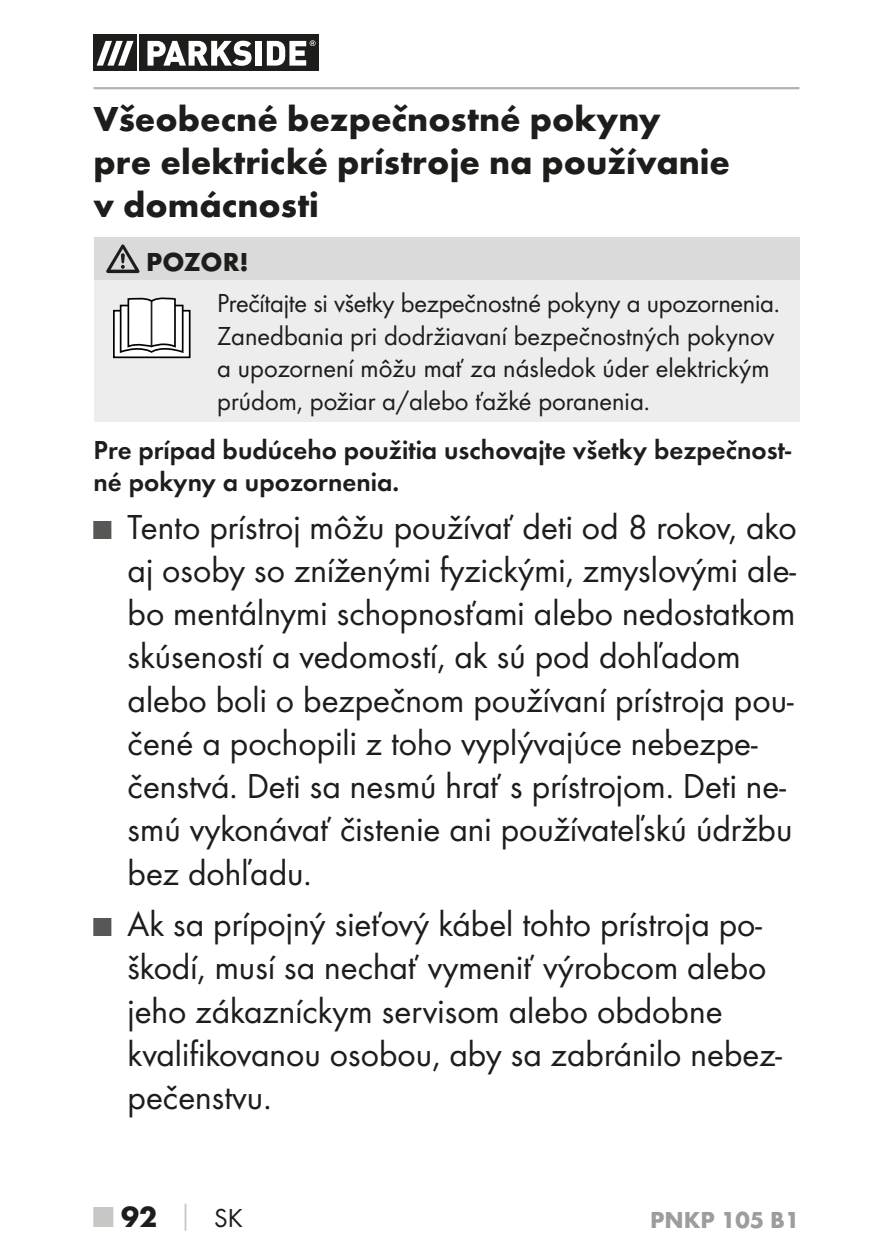
<style>
.page{position:relative;width:893px;height:1259px;background:#fff}
.page>*{position:absolute;margin:0;border:0;box-sizing:border-box;transform-origin:0 0}
.t1{font:36px/43.2px "Futura Boo";color:#1d1d1b}
.t2{font:700 36px/43.2px "Futura";color:#1d1d1b}
.t3{font:700 30px "Futura";color:#1d1d1b}
.t4{font:27px/32.4px "Futura Boo";color:#1d1d1b}
.t5{font:27px/32.4px "Futura Dem";color:#1d1d1b}
.t6{font:700 27px "Futura";letter-spacing:-.005em;color:#1d1d1b}
.t7{font:700 24px "Futura";color:#9d9d9d}
.s1{font-size:27px;color:#575756}
.s2{color:#c7c7c6}
.s3{font-size:27px;color:#c7c7c6}
.s4{font-family:"Futura Boo";font-weight:400;font-size:27px}
</style>
<div class="page">
<hr style="left:94px;top:87px;width:705px;height:2px;background:#b2b2b2">
<svg style="left:94px;top:34px;width:225px;height:37px"></svg>
<div style="left:94px;top:35px;width:43px;height:36px;background:#1d1d1b"></div>
<div style="left:140px;top:35px;width:179px;height:36px;background:#1d1d1b"></div>
<svg style="left:97px;top:41px;width:37px;height:25px"></svg>
<svg style="left:147px;top:41px;width:105px;height:25px"></svg>
<div style="left:256px;top:41px;width:6px;height:25px;background:#fff"></div>
<svg style="left:267px;top:40px;width:49px;height:26px"></svg>
<div style="left:94px;top:237px;width:705px;height:43px;background:#dadada"></div>
<div style="left:94px;top:280px;width:705px;height:141px;background:#ededed"></div>
<svg style="left:106px;top:244px;width:33px;height:29px"></svg>
<div style="left:114px;top:311px;width:76px;height:46px;background:#fff"></div>
<div style="left:113px;top:310px;width:78px;height:48px;border:2px solid #000"></div>
<svg style="left:119px;top:297px;width:66px;height:56px"></svg>
<hr style="left:151px;top:301px;width:1px;height:45px;background:#1d1d1b">
<p class="t2" style="left:94px;top:96px;width:638px">Všeobecné bezpečnostné pokyny<br>pre elektrické prístroje na používanie v domácnosti</p>
<p class="t6" style="left:146px;top:245px;width:104px">POZOR!</p>
<p class="t4" style="left:217px;top:287px;width:561px">Prečítajte si všetky bezpečnostné pokyny a upozornenia.<br>Zanedbania pri dodržiavaní bezpečnostných pokynov a upozornení môžu mať za následok úder elektrickým prúdom, požiar a/alebo ťažké poranenia.</p>
<p class="t5" style="left:94px;top:433px;width:699px">Pre prípad budúceho použitia uschovajte všetky bezpečnost&shy;né pokyny a upozornenia.</p>
<p class="t1" style="left:128px;top:505px;width:671px;text-indent:-34px"><span class="s1">■</span> Tento prístroj môžu používať deti od 8 rokov, ako aj osoby so zníženými fyzickými, zmyslovými ale&shy;bo mentálnymi schopnosťami alebo nedostatkom skúseností a vedomostí, ak sú pod dohľadom alebo boli o bezpečnom používaní prístroja pou&shy;čené a pochopili z toho vyplývajúce nebezpe&shy;čenstvá. Deti sa nesmú hrať s prístrojom. Deti ne&shy;smú vykonávať čistenie ani používateľskú údržbu bez dohľadu.</p>
<p class="t1" style="left:128px;top:902px;width:656px;text-indent:-34px"><span class="s1">■</span> Ak sa prípojný sieťový kábel tohto prístroja po&shy;škodí, musí sa nechať vymeniť výrobcom alebo jeho zákazníckym servisom alebo obdobne kvalifikovanou osobou, aby sa zabránilo nebez&shy;pečenstvu.</p>
<p class="t3" style="left:94px;top:1198px;width:151px"><span class="s2">■</span> 92 <span class="s3">│</span> <span class="s4">SK</span></p>
<p class="t7" style="left:650px;top:1205px;width:151px">PNKP 105 B1</p>
</div>
